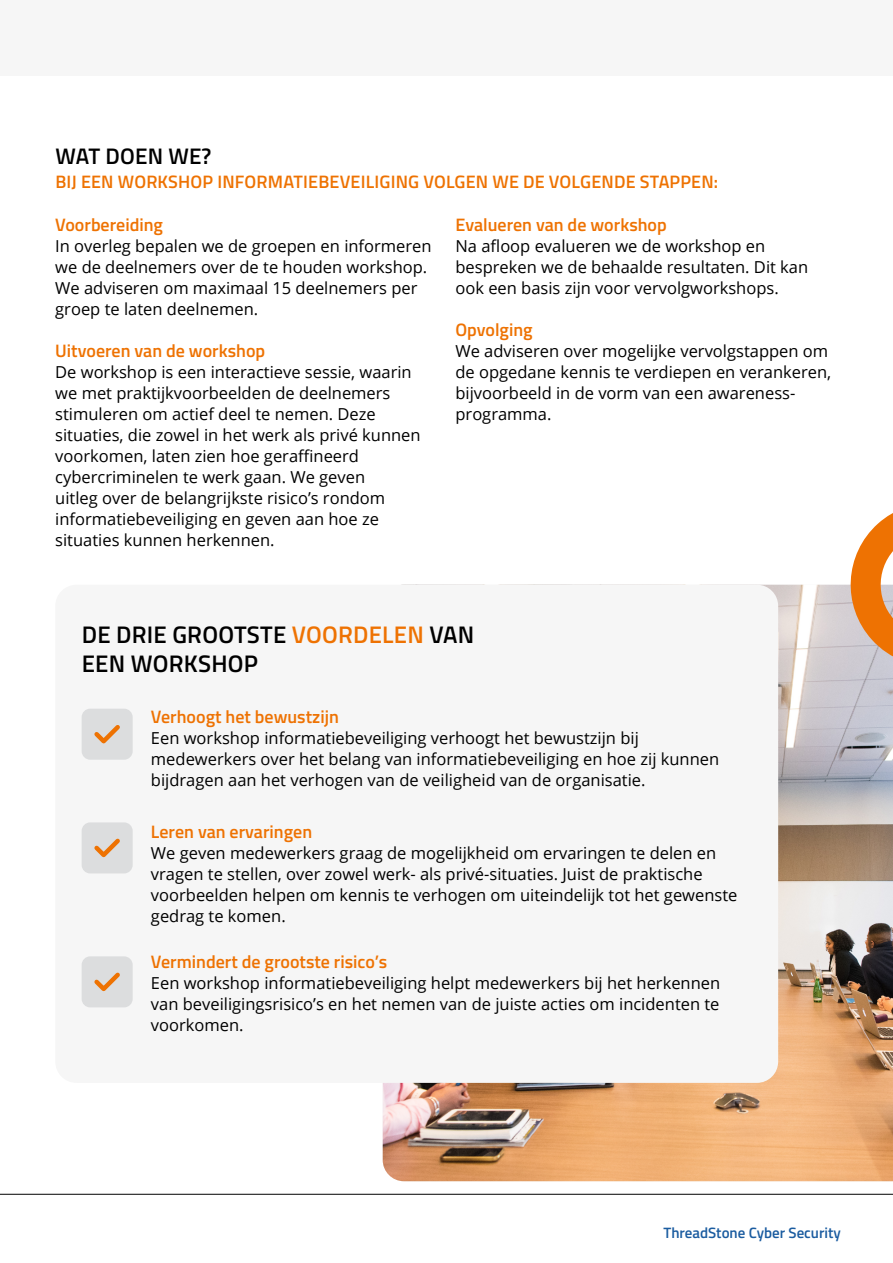
<style>
.page{position:relative;width:893px;height:1263px;background:#fff}
.page>*{position:absolute;margin:0;border:0;box-sizing:border-box;transform-origin:0 0}
.t1{font:600 24px/28.8px "Titillium Web";letter-spacing:.01em;color:#000}
.t2{font:600 22.5px "Titillium Web";letter-spacing:.01em;color:#000}
.t3{font:600 18px "Titillium Web";color:#ee7202}
.t4{font:16.5px/21px "Open Sans";color:#000}
.t5{font:600 15px "Titillium Web";color:#1b5ca0}
.s1{color:#ee7202}
</style>
<div class="page">
<hr style="left:0;top:1194px;width:893px;height:1px;background:#000">
<img style="left:383px;top:585px;width:510px;height:596px">
<div style="left:55px;top:585px;width:723px;height:498px;background:#f6f6f6;border-radius:21px"></div>
<div style="left:0;top:0;width:893px;height:75px;background:#f6f6f6"></div>
<svg style="left:818px;top:513px;width:75px;height:173px"></svg>
<div style="left:82px;top:709px;width:51px;height:51px;background:#dcddde;border-radius:9px"></div>
<svg style="left:94px;top:725px;width:26px;height:19px"></svg>
<div style="left:82px;top:822px;width:51px;height:51px;background:#dcddde;border-radius:9px"></div>
<svg style="left:94px;top:838px;width:26px;height:20px"></svg>
<div style="left:82px;top:956px;width:51px;height:51px;background:#dcddde;border-radius:9px"></div>
<svg style="left:94px;top:972px;width:26px;height:20px"></svg>
<h2 class="t2" style="left:55px;top:139px;width:158px">WAT DOEN WE?</h2>
<p class="t3" style="left:55px;top:168px;width:664px">BIJ EEN WORKSHOP INFORMATIEBEVEILIGING VOLGEN WE DE VOLGENDE STAPPEN:</p>
<p class="t3" style="left:55px;top:211px;width:109px">Voorbereiding</p>
<p class="t4" style="left:55px;top:235px;width:378px">In overleg bepalen we de groepen en informeren we de deelnemers over de te houden workshop.<br>We adviseren om maximaal 15 deelnemers per groep te laten deelnemen.</p>
<p class="t3" style="left:55px;top:337px;width:211px">Uitvoeren van de workshop</p>
<p class="t4" style="left:55px;top:361px;width:367px">De workshop is een interactieve sessie, waarin we met praktijkvoorbeelden de deelnemers stimuleren om actief deel te nemen. Deze situaties, die zowel in het werk als privé kunnen voorkomen, laten zien hoe geraffineerd cybercriminelen te werk gaan. We geven<br>uitleg over de belangrijkste risico’s rondom informatiebeveiliging en geven aan hoe ze situaties kunnen herkennen.</p>
<p class="t3" style="left:455px;top:211px;width:213px">Evalueren van de workshop</p>
<p class="t4" style="left:455px;top:235px;width:354px">Na afloop evalueren we de workshop en bespreken we de behaalde resultaten. Dit kan ook een basis zijn voor vervolgworkshops.</p>
<p class="t3" style="left:455px;top:316px;width:79px">Opvolging</p>
<p class="t4" style="left:455px;top:340px;width:377px">We adviseren over mogelijke vervolgstappen om de opgedane kennis te verdiepen en verankeren, bijvoorbeeld in de vorm van een awareness&shy;programma.</p>
<h1 class="t1" style="left:82px;top:619px;width:394px">DE DRIE GROOTSTE <span class="s1">VOORDELEN</span> VAN<br>EEN WORKSHOP</h1>
<p class="t3" style="left:151px;top:703px;width:189px">Verhoogt het bewustzijn</p>
<p class="t4" style="left:151px;top:727px;width:570px">Een workshop informatiebeveiliging verhoogt het bewustzijn bij medewerkers over het belang van informatiebeveiliging en hoe zij kunnen bijdragen aan het verhogen van de veiligheid van de organisatie.</p>
<p class="t3" style="left:151px;top:818px;width:163px">Leren van ervaringen</p>
<p class="t4" style="left:151px;top:841px;width:588px">We geven medewerkers graag de mogelijkheid om ervaringen te delen en vragen te stellen, over zowel werk- als privé-situaties. Juist de praktische voorbeelden helpen om kennis te verhogen om uiteindelijk tot het gewenste gedrag te komen.</p>
<p class="t3" style="left:151px;top:948px;width:238px">Vermindert de grootste risico’s</p>
<p class="t4" style="left:151px;top:972px;width:571px;text-align:justify">Een workshop informatiebeveiliging helpt medewerkers bij het herkennen van beveiligingsrisico’s en het nemen van de juiste acties om incidenten te voorkomen.</p>
<p class="t5" style="left:663px;top:1221px;width:179px">ThreadStone Cyber Security</p>
</div>
